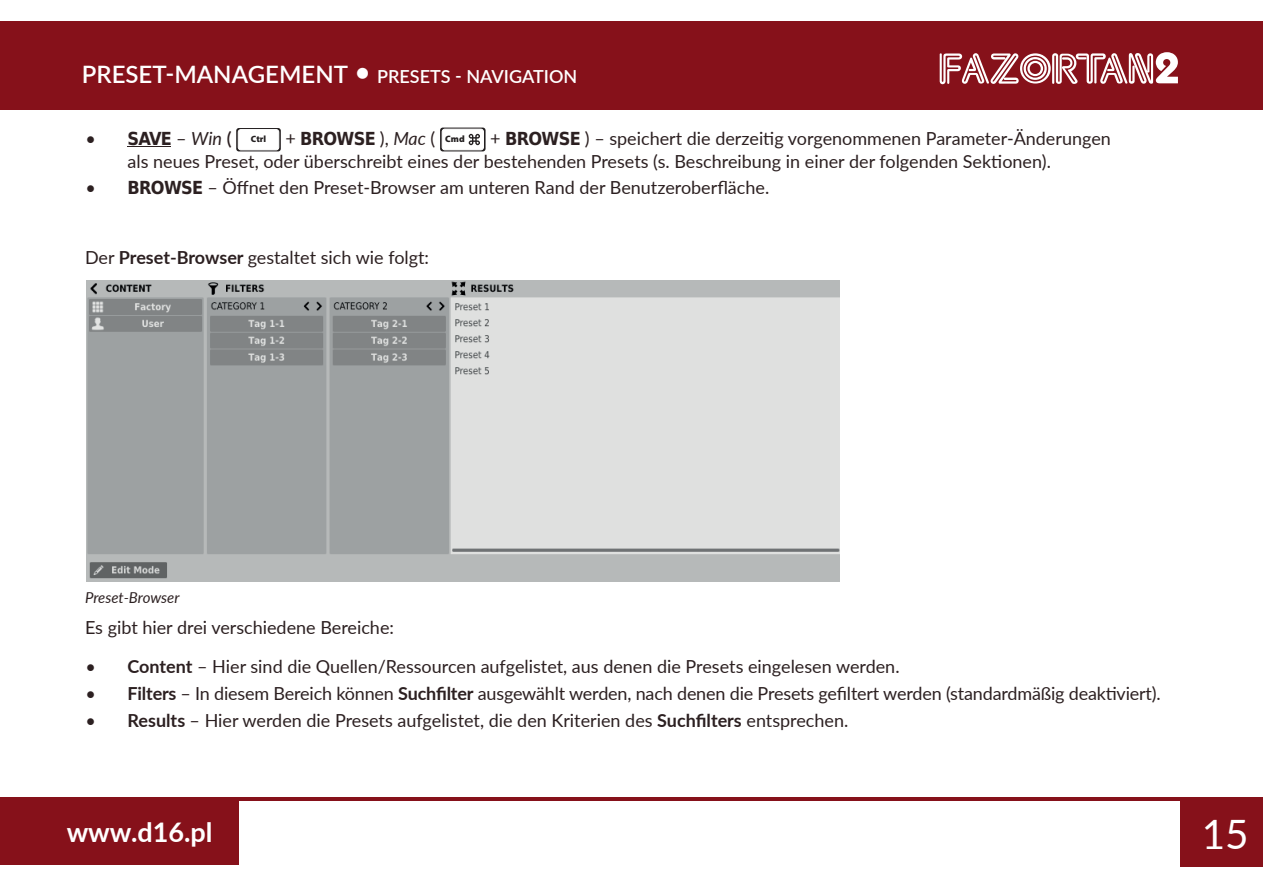
<style>
.page{position:relative;width:1263px;height:893px;background:#fff}
.page>*{position:absolute;margin:0;border:0;box-sizing:border-box;transform-origin:0 0}
.t1{font:40.5px "Lato";color:#fff}
.t2{font:700 27px "Lato";color:#fff}
.t3{font:18px/22.5px "Lato";color:#2c2021}
.t4{font:600 18px "Lato";color:#fff}
.t5{font:700 18px "DejaVu Sans Condensed";letter-spacing:-.04em;color:#2c2021}
.t6{font:italic 15px "Lato";letter-spacing:-.005em;color:#2c2021}
.s1{font-size:24px}
.s2{font-size:27px}
.s3{font-family:"DejaVu Sans Condensed";font-weight:700}
.s4{font-family:"Lato";font-weight:400}
.s5{font-family:"Lato";font-weight:400;font-style:italic}
.s6{font-family:"Lato";font-weight:600}
.s7{font-family:"Myriad Pro";font-weight:900;font-size:9.15px;color:#231f20}
.s8{font-weight:700}
</style>
<div class="page">
<div style="left:0;top:21px;width:1263px;height:88px;background:#86111a"></div>
<div style="left:1180px;top:798px;width:83px;height:69px;background:#86111a"></div>
<hr style="left:0;top:797px;width:1263px;height:3px;background:#86111a">
<div style="left:0;top:798px;width:238px;height:67px;background:#86111a"></div>
<hr style="left:128px;top:146px;width:43px;height:1px;background:#2c2021">
<svg style="left:236px;top:128px;width:45px;height:23px"></svg>
<div style="left:238px;top:130px;width:41px;height:20px;background:#fff;border-radius:3px"></div>
<div style="left:238px;top:129px;width:41px;height:21px;border:1px solid #fff;border-radius:3px"></div>
<svg style="left:440px;top:128px;width:45px;height:23px"></svg>
<div style="left:442px;top:129px;width:41px;height:21px;background:#fff;border-radius:3px"></div>
<div style="left:442px;top:129px;width:42px;height:21px;border:1px solid #fff;border-radius:3px"></div>
<svg style="left:469px;top:134px;width:11px;height:11px"></svg>
<img style="left:86px;top:281px;width:754px;height:300px">
<svg style="left:940px;top:52px;width:238px;height:32px"></svg>
<p class="t4" style="left:82px;top:63px;width:497px"><span class="s1">PRESET-MANAGEMENT</span> <span class="s2">•</span> PRESETS - NAVIGATION</p>
<p class="t3" style="left:128px;top:127px;width:985px;text-indent:363px">+ <span class="s3">BROWSE</span> ) – speichert die derzeitig vorgenommenen Parameter-Änderungen als neues Preset, oder überschreibt eines der bestehenden Presets (s. Beschreibung in einer der folgenden Sektionen).</p>
<p class="t3" style="left:86px;top:176px;width:685px">• <span class="s3">BROWSE</span> – Öffnet den Preset-Browser am unteren Rand der Benutzeroberfläche.</p>
<p class="t5" style="left:86px;top:124px;width:381px"><span class="s4">•</span> SAVE <span class="s4">–</span> <span class="s5">Win</span> <span class="s6">(</span> <span class="s7">Ctrl</span> <span class="s4">+</span> BROWSE <span class="s4">),</span> <span class="s5">Mac</span> <span class="s4">(</span> <sup>Cmd</sup></p>
<p class="t3" style="left:85px;top:245px;width:346px">Der <span class="s8">Preset-Browser</span> gestaltet sich wie folgt:</p>
<p class="t6" style="left:85px;top:587px;width:96px">Preset-Browser</p>
<p class="t3" style="left:85px;top:615px;width:310px">Es gibt hier drei verschiedene Bereiche:</p>
<p class="t3" style="left:86px;top:655px;width:815px">• <span class="s8">Content</span> – Hier sind die Quellen/Ressourcen aufgelistet, aus denen die Presets eingelesen werden.</p>
<p class="t3" style="left:86px;top:681px;width:1077px">• <span class="s8">Filters</span> – In diesem Bereich können <span class="s8">Suchfilter</span> ausgewählt werden, nach denen die Presets gefiltert werden (standardmäßig deaktiviert).</p>
<p class="t3" style="left:86px;top:708px;width:764px">• <span class="s8">Results</span> – Hier werden die Presets aufgelistet, die den Kriterien des <span class="s8">Suchfilters</span> entsprechen.</p>
<h2 class="t2" style="left:67px;top:812px;width:147px">www.d16.pl</h2>
<h1 class="t1" style="left:1202px;top:805px;width:48px">15</h1>
</div>
